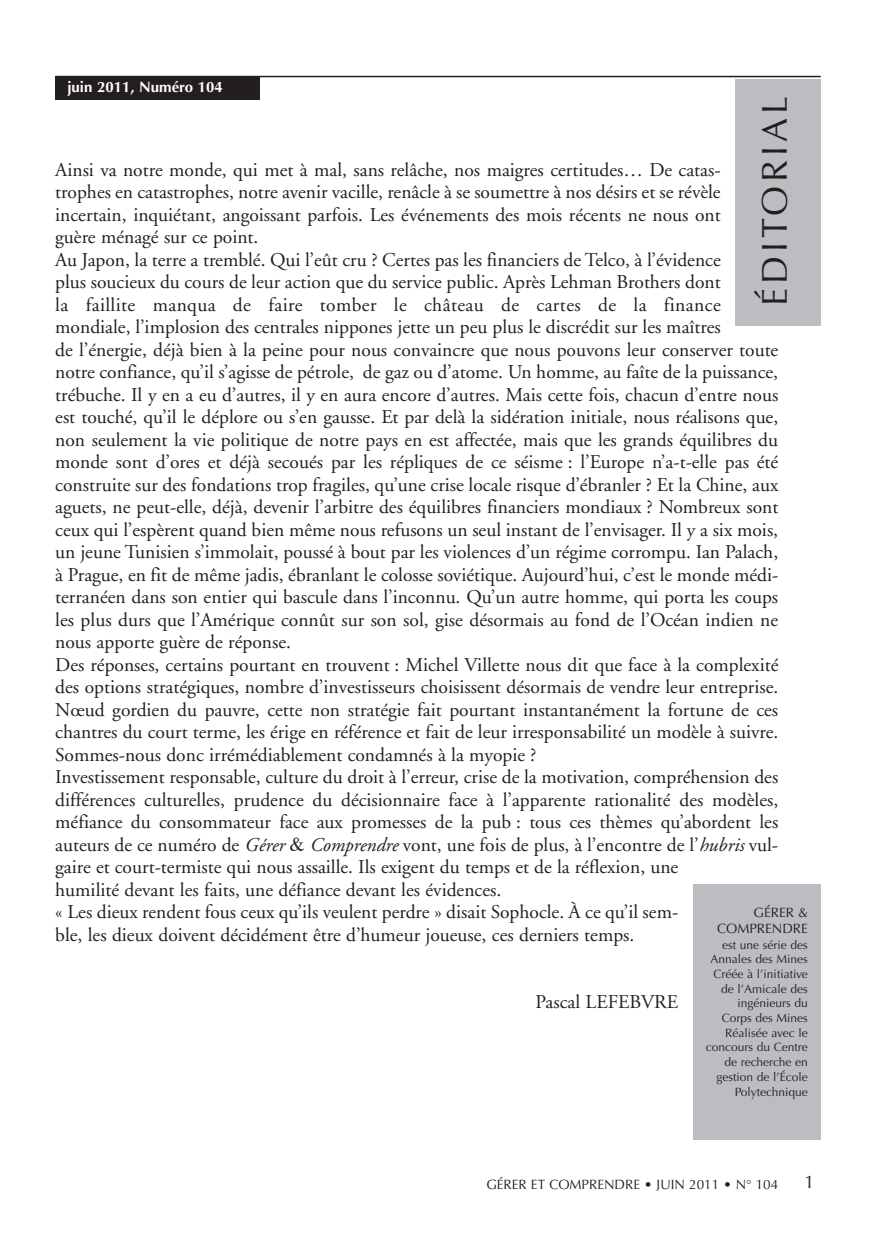
<style>
.page{position:relative;width:876px;height:1246px;background:#fff}
.page>*{position:absolute;margin:0;border:0;box-sizing:border-box;transform-origin:0 0}
.t1{font:36px "Optima";letter-spacing:.11em;color:#231f20}
.t2{font:19.5px/22.5px "Adobe Garamond";color:#231f20}
.t3{font:18px "Optima";color:#231f20}
.t4{font:700 15px "Optima";color:#fff}
.t5{font:13.5px/16.5px "Optima";color:#231f20;text-align:right}
.t6{font:12px/14.7px "Optima";color:#231f20;text-align:right}
.s1{font-style:italic}
.s2{font-family:"Times"}
</style>
<div class="page">
<hr style="left:55px;top:76px;width:766px;height:1px;background:#231f20">
<div style="left:55px;top:77px;width:204px;height:23px;background:#231f20"></div>
<div style="left:736px;top:79px;width:85px;height:246px;background:#bcbdc0"></div>
<div style="left:693px;top:884px;width:128px;height:256px;background:#bcbdc0"></div>
<p class="t4" style="left:67px;top:80px;width:157px">juin 2011, Numéro 104</p>
<p class="t1" style="left:760px;top:306px;width:212px;rotate:-90deg">ÉDITORIAL</p>
<p class="t2" style="left:55px;top:160px;width:725px">Ainsi va notre monde, qui met à mal, sans relâche, nos maigres certitudes… De catas&shy;trophes en catastrophes, notre avenir vacille, renâcle à se soumettre à nos désirs et se révèle incertain, inquiétant, angoissant parfois. Les événements des mois récents ne nous ont<br>guère ménagé sur ce point.<br>Au Japon, la terre a tremblé. Qui l’eût cru ? Certes pas les financiers de Telco, à l’évidence<br>plus soucieux du cours de leur action que du service public. Après Lehman Brothers dont<br>la faillite manqua de faire tomber le château de cartes de la finance mondiale, l’implosion des centrales nippones jette un peu plus le discrédit sur les maîtres<br>de l’énergie, déjà bien à la peine pour nous convaincre que nous pouvons leur conserver toute notre confiance, qu’il s’agisse de pétrole, de gaz ou d’atome. Un homme, au faîte de la puissance, trébuche. Il y en a eu d’autres, il y en aura encore d’autres. Mais cette fois, chacun d’entre nous est touché, qu’il le déplore ou s’en gausse. Et par delà la sidération initiale, nous réalisons que, non seulement la vie politique de notre pays en est affectée, mais que les grands équilibres du monde sont d’ores et déjà secoués par les répliques de ce séisme : l’Europe n’a-t-elle pas été construite sur des fondations trop fragiles, qu’une crise locale risque d’ébranler ? Et la Chine, aux aguets, ne peut-elle, déjà, devenir l’arbitre des équilibres financiers mondiaux ? Nombreux sont ceux qui l’espèrent quand bien même nous refusons un seul instant de l’envisager. Il y a six mois, un jeune Tunisien s’immolait, poussé à bout par les violences d’un régime corrompu. Ian Palach, à Prague, en fit de même jadis, ébranlant le colosse soviétique. Aujourd’hui, c’est le monde médi&shy;terranéen dans son entier qui bascule dans l’inconnu. Qu’un autre homme, qui porta les coups les plus durs que l’Amérique connût sur son sol, gise désormais au fond de l’Océan indien ne nous apporte guère de réponse.<br>Des réponses, certains pourtant en trouvent : Michel Villette nous dit que face à la complexité des options stratégiques, nombre d’investisseurs choisissent désormais de vendre leur entreprise.<br>Nœud gordien du pauvre, cette non stratégie fait pourtant instantanément la fortune de ces chantres du court terme, les érige en référence et fait de leur irresponsabilité un modèle à suivre.<br>Sommes-nous donc irrémédiablement condamnés à la myopie ?<br>Investissement responsable, culture du droit à l’erreur, crise de la motivation, compréhension des différences culturelles, prudence du décisionnaire face à l’apparente rationalité des modèles, méfiance du consommateur face aux promesses de la pub : tous ces thèmes qu’abordent les auteurs de ce numéro de <span class="s1">Gérer</span> <span class="s2">&amp;</span> <span class="s1">Comprendre</span> vont, une fois de plus, à l’encontre de l’<span class="s1">hubris</span> vul&shy;gaire et court-termiste qui nous assaille. Ils exigent du temps et de la réflexion, une<br>humilité devant les faits, une défiance devant les évidences.<br>« Les dieux rendent fous ceux qu’ils veulent perdre » disait Sophocle. À ce qu’il sem-<br>ble, les dieux doivent décidément être d’humeur joueuse, ces derniers temps.</p>
<p class="t5" style="left:717px;top:905px;width:92px">GÉRER &amp;<br>COMPRENDRE</p>
<p class="t6" style="left:706px;top:938px;width:104px">est une série des<br>Annales des Mines<br>Créée à l’initiative de l’Amicale des ingénieurs du<br>Corps des Mines<br>Réalisée avec le concours du Centre de recherche en gestion de l’École<br>Polytechnique</p>
<p class="t2" style="left:536px;top:992px;width:144px">Pascal LEFEBVRE</p>
<p class="t5" style="left:486px;top:1177px;width:293px">GÉRER ET COMPRENDRE • JUIN 2011 • N° 104</p>
<p class="t3" style="left:804px;top:1174px;width:12px">1</p>
</div>
